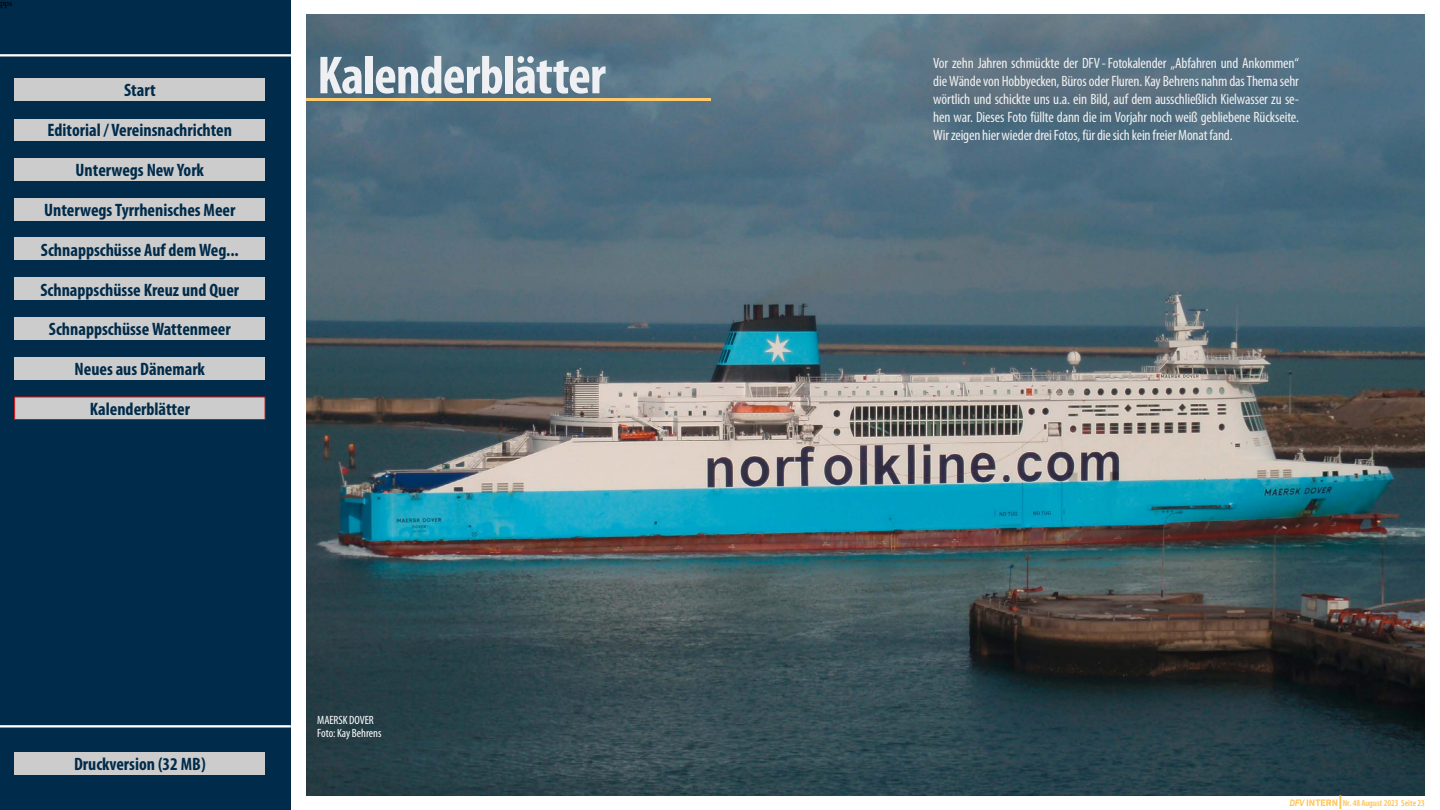
<style>
.page{position:relative;width:1440px;height:810px;background:#fff}
.page>*{position:absolute;margin:0;border:0;box-sizing:border-box;transform-origin:0 0}
.t1{font:700 condensed 54px "Myriad Pro";letter-spacing:-.015em;color:#eef0f4}
.t2{font:700 condensed 18px "Myriad Pro";color:#002b4a}
.t3{font:condensed 15px/18px "Myriad Pro";letter-spacing:-.01em;color:#f0f0f0;text-align:justify}
.t4{font:condensed 12px/13.5px "Myriad Pro";letter-spacing:-.005em;color:#fff}
.t5{font:600 condensed 9px "Myriad Pro";color:#ffc14e}
.t6{font:9px "Minion Pro";color:#000}
.s1{font-family:"Arial Narrow";font-weight:700;font-style:italic;font-stretch:normal}
.s2{font-family:"Industry Inc Stencil";font-weight:400;font-stretch:normal}
.s3{font-family:"Industry Inc Stencil";font-weight:400;font-stretch:normal;font-size:13.5px}
</style>
<div class="page">
<img style="left:306px;top:14px;width:1119px;height:782px">
<div style="left:0;top:0;width:291px;height:810px;background:#002b4a"></div>
<div style="left:15px;top:79px;width:250px;height:22px;background:#ccc"></div>
<div style="left:15px;top:119px;width:250px;height:21px;background:#ccc"></div>
<div style="left:15px;top:238px;width:250px;height:22px;background:#ccc"></div>
<div style="left:15px;top:278px;width:250px;height:22px;background:#ccc"></div>
<div style="left:15px;top:317px;width:250px;height:23px;background:#ccc"></div>
<hr style="left:0;top:54px;width:291px;height:3px;background:#fff">
<hr style="left:0;top:725px;width:291px;height:2px;background:#fff">
<div style="left:15px;top:357px;width:250px;height:23px;background:#ccc"></div>
<div style="left:15px;top:752px;width:250px;height:23px;background:#ccc"></div>
<div style="left:15px;top:158px;width:250px;height:22px;background:#ccc"></div>
<div style="left:15px;top:198px;width:250px;height:22px;background:#ccc"></div>
<div style="left:15px;top:397px;width:250px;height:22px;background:#ccc"></div>
<div style="left:14px;top:397px;width:251px;height:23px;border:1px solid #cd1013"></div>
<hr style="left:306px;top:98px;width:405px;height:2px;background:#ffca6c">
<p class="t6" style="left:0;top:-3px;width:14px">pps</p>
<p class="t2" style="left:124px;top:81px;width:33px">Start</p>
<p class="t2" style="left:48px;top:120px;width:186px">Editorial / Vereinsnachrichten</p>
<p class="t2" style="left:76px;top:160px;width:130px">Unterwegs New York</p>
<p class="t2" style="left:44px;top:200px;width:193px">Unterwegs Tyrrhenisches Meer</p>
<p class="t2" style="left:41px;top:240px;width:199px">Schnappschüsse Auf dem Weg...</p>
<p class="t2" style="left:40px;top:280px;width:200px">Schnappschüsse Kreuz und Quer</p>
<p class="t2" style="left:49px;top:319px;width:183px">Schnappschüsse Wattenmeer</p>
<p class="t2" style="left:75px;top:359px;width:132px">Neues aus Dänemark</p>
<p class="t2" style="left:90px;top:399px;width:102px">Kalenderblätter</p>
<h1 class="t1" style="left:317px;top:46px;width:290px">Kalenderblätter</h1>
<p class="t2" style="left:74px;top:754px;width:133px">Druckversion (32 MB)</p>
<p class="t4" style="left:317px;top:713px;width:66px">MAERSK DOVER<br>Foto: Kay Behrens</p>
<p class="t3" style="left:933px;top:55px;width:367px">Vor zehn Jahren schmückte der DFV -Fotokalender „Abfahren und Ankommen“ die Wände von Hobbyecken, Büros oder Fluren. Kay Behrens nahm das Thema sehr wörtlich und schickte uns u.a. ein Bild, auf dem ausschließlich Kielwasser zu se&shy;hen war. Dieses Foto füllte dann die im Vorjahr noch weiß gebliebene Rückseite.<br>Wir zeigen hier wieder drei Fotos, für die sich kein freier Monat fand.</p>
<p class="t5" style="left:1289px;top:798px;width:137px"><span class="s1">DFV</span> <span class="s2">INTERN</span><span class="s3">|</span>Nr. 48 August 2023 Seite 23</p>
</div>
